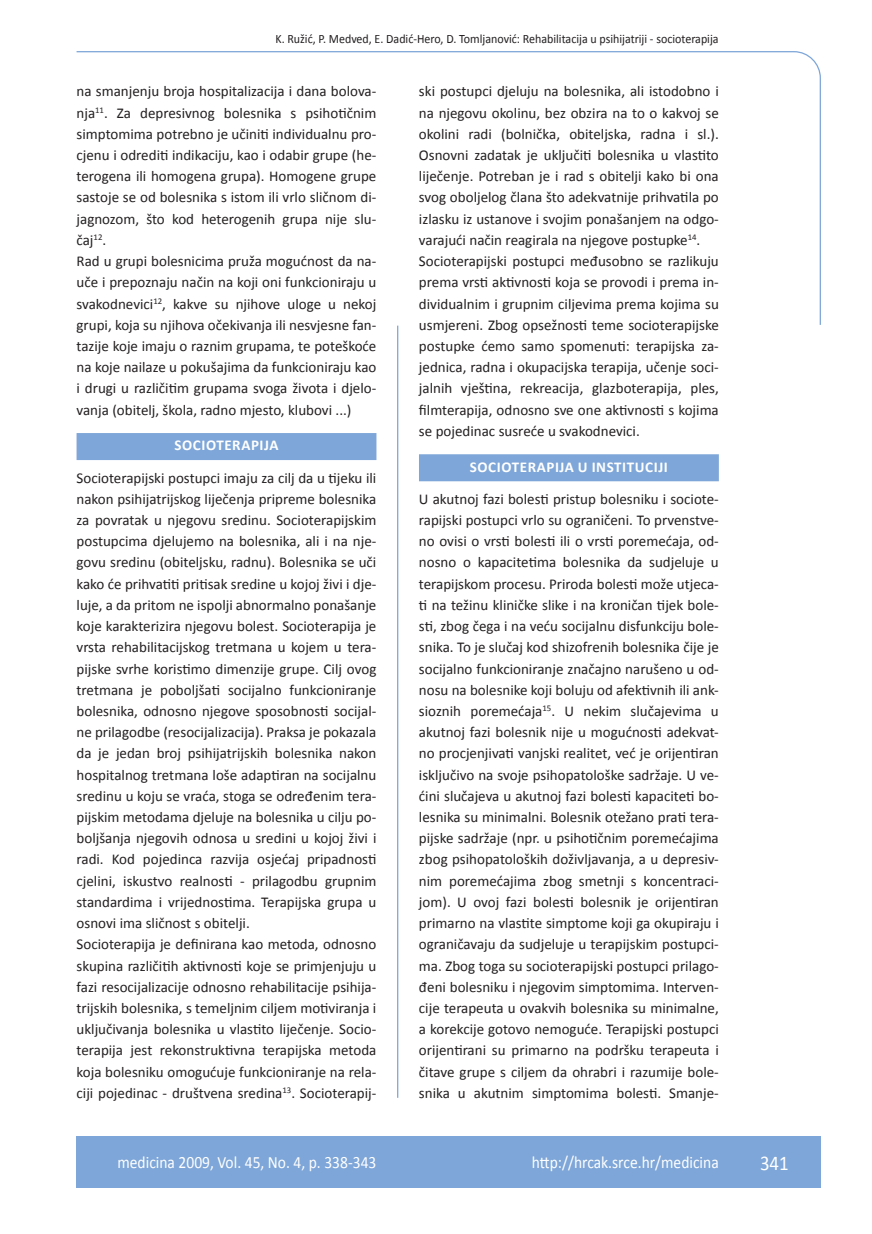
<style>
.page{position:relative;width:872px;height:1234px;background:#fff}
.page>*{position:absolute;margin:0;border:0;box-sizing:border-box;transform-origin:0 0}
.t1{font:21px "Calibri";color:#fff;scale:.9 1}
.t2{font:17.25px "Calibri";color:#fff;scale:.9 1}
.osnovni_tekst{font:15px/21.1px "Calibri";color:#231f20;text-align:justify}
.naslov_ruler{font:700 15px "Calibri";letter-spacing:.04em;color:#fff}
.glava{font:12.75px "Calibri";color:#231f20;scale:.94 1}
</style>
<div class="page">
<svg style="left:76px;top:51px;width:745px;height:275px"></svg>
<hr style="left:397px;top:325px;width:1px;height:772px;background:#7ea6d8">
<div style="left:77px;top:1135px;width:744px;height:51px;background:#7ea6d8"></div>
<div style="left:77px;top:433px;width:299px;height:27px;background:#7ea6d8"></div>
<div style="left:419px;top:454px;width:300px;height:27px;background:#7ea6d8"></div>
<p class="glava" style="left:275px;top:30px;width:473px">K. Ružić, P. Medved, E. Dadić-Hero, D. Tomljanović: Rehabilitacija u psihijatriji - socioterapija</p>
<p class="osnovni_tekst" style="left:77px;top:80px;width:301px">na smanjenju broja hospitalizacija i dana bolova&shy;nja<sup>11</sup>. Za depresivnog bolesnika s psihotičnim simptomima potrebno je učiniti individualnu pro&shy;cjenu i odrediti indikaciju, kao i odabir grupe (he&shy;terogena ili homogena grupa). Homogene grupe sastoje se od bolesnika s istom ili vrlo sličnom di&shy;jagnozom, što kod heterogenih grupa nije slu&shy;čaj<sup>12</sup>.</p>
<p class="osnovni_tekst" style="left:77px;top:250px;width:301px">Rad u grupi bolesnicima pruža mogućnost da na&shy;uče i prepoznaju način na koji oni funkcioniraju u svakodnevici<sup>12</sup>, kakve su njihove uloge u nekoj grupi, koja su njihova očekivanja ili nesvjesne fan&shy;tazije koje imaju o raznim grupama, te poteškoće na koje nailaze u pokušajima da funkcioniraju kao i drugi u različitim grupama svoga života i djelo&shy;vanja (obitelj, škola, radno mjesto, klubovi ...)</p>
<p class="naslov_ruler" style="left:174px;top:436px;width:105px">SOCI OTERAPIJA</p>
<p class="osnovni_tekst" style="left:77px;top:466px;width:301px">Socioterapijski postupci imaju za cilj da u tijeku ili nakon psihijatrijskog liječenja pripreme bolesnika za povratak u njegovu sredinu. Socioterapijskim postupcima djelujemo na bolesnika, ali i na nje&shy;govu sredinu (obiteljsku, radnu). Bolesnika se uči kako će prihvatiti pritisak sredine u kojoj živi i dje&shy;luje, a da pritom ne ispolji abnormalno ponašanje koje karakterizira njegovu bolest. Socioterapija je vrsta rehabilitacijskog tretmana u kojem u tera&shy;pijske svrhe koristimo dimenzije grupe. Cilj ovog tretmana je poboljšati socijalno funkcioniranje bolesnika, odnosno njegove sposobnosti socijal&shy;ne prilagodbe (resocijalizacija). Praksa je pokazala da je jedan broj psihijatrijskih bolesnika nakon hospitalnog tretmana loše adaptiran na socijalnu sredinu u koju se vraća, stoga se određenim tera&shy;pijskim metodama djeluje na bolesnika u cilju po&shy;boljšanja njegovih odnosa u sredini u kojoj živi i radi. Kod pojedinca razvija osjećaj pripadnosti cjelini, iskustvo realnosti - prilagodbu grupnim standardima i vrijednostima. Terapijska grupa u osnovi ima sličnost s obitelji.</p>
<p class="osnovni_tekst" style="left:77px;top:932px;width:301px">Socioterapija je definirana kao metoda, odnosno skupina različitih aktivnosti koje se primjenjuju u fazi resocijalizacije odnosno rehabilitacije psihija&shy;trijskih bolesnika, s temeljnim ciljem motiviranja i uključivanja bolesnika u vlastito liječenje. Socio&shy;terapija jest rekonstruktivna terapijska metoda koja bolesniku omogućuje funkcioniranje na rela&shy;ciji pojedinac - društvena sredina<sup>13</sup>. Socioterapij-</p>
<p class="osnovni_tekst" style="left:419px;top:80px;width:301px">ski postupci djeluju na bolesnika, ali istodobno i na njegovu okolinu, bez obzira na to o kakvoj se okolini radi (bolnička, obiteljska, radna i sl.).<br>Osnovni zadatak je uključiti bolesnika u vlastito liječenje. Potreban je i rad s obitelji kako bi ona svog oboljelog člana što adekvatnije prihvatila po izlasku iz ustanove i svojim ponašanjem na odgo&shy;varajući način reagirala na njegove postupke<sup>14</sup>.</p>
<p class="osnovni_tekst" style="left:419px;top:250px;width:301px">Socioterapijski postupci međusobno se razlikuju prema vrsti aktivnosti koja se provodi i prema in&shy;dividualnim i grupnim ciljevima prema kojima su usmjereni. Zbog opsežnosti teme socioterapijske postupke ćemo samo spomenuti: terapijska za&shy;jednica, radna i okupacijska terapija, učenje soci&shy;jalnih vještina, rekreacija, glazboterapija, ples, filmterapija, odnosno sve one aktivnosti s kojima se pojedinac susreće u svakodnevici.</p>
<p class="naslov_ruler" style="left:470px;top:457px;width:197px">SOCI OTERAPIJA U INSTITUCIJI</p>
<p class="osnovni_tekst" style="left:419px;top:487px;width:301px">U akutnoj fazi bolesti pristup bolesniku i sociote&shy;rapijski postupci vrlo su ograničeni. To prvenstve&shy;no ovisi o vrsti bolesti ili o vrsti poremećaja, od&shy;nosno o kapacitetima bolesnika da sudjeluje u terapijskom procesu. Priroda bolesti može utjeca&shy;ti na težinu kliničke slike i na kroničan tijek bole&shy;sti, zbog čega i na veću socijalnu disfunkciju bole&shy;snika. To je slučaj kod shizofrenih bolesnika čije je socijalno funkcioniranje značajno narušeno u od&shy;nosu na bolesnike koji boluju od afektivnih ili ank&shy;sioznih poremećaja<sup>15</sup>. U nekim slučajevima u akutnoj fazi bolesnik nije u mogućnosti adekvat&shy;no procjenjivati vanjski realitet, već je orijentiran isključivo na svoje psihopatološke sadržaje. U ve&shy;ćini slučajeva u akutnoj fazi bolesti kapaciteti bo&shy;lesnika su minimalni. Bolesnik otežano prati tera&shy;pijske sadržaje (npr. u psihotičnim poremećajima zbog psihopatoloških doživljavanja, a u depresiv&shy;nim poremećajima zbog smetnji s koncentraci&shy;jom). U ovoj fazi bolesti bolesnik je orijentiran primarno na vlastite simptome koji ga okupiraju i ograničavaju da sudjeluje u terapijskim postupci&shy;ma. Zbog toga su socioterapijski postupci prilago&shy;đeni bolesniku i njegovim simptomima. Interven&shy;cije terapeuta u ovakvih bolesnika su minimalne, a korekcije gotovo nemoguće. Terapijski postupci orijentirani su primarno na podršku terapeuta i čitave grupe s ciljem da ohrabri i razumije bole&shy;snika u akutnim simptomima bolesti. Smanje-</p>
<p class="t2" style="left:117px;top:1151px;width:289px">medicina 2009, Vol. 45, No. 4, p. 338-343</p>
<p class="t2" style="left:532px;top:1151px;width:209px">http://hrcak.srce.hr/medicina</p>
<p class="t1" style="left:760px;top:1149px;width:33px">341</p>
</div>
